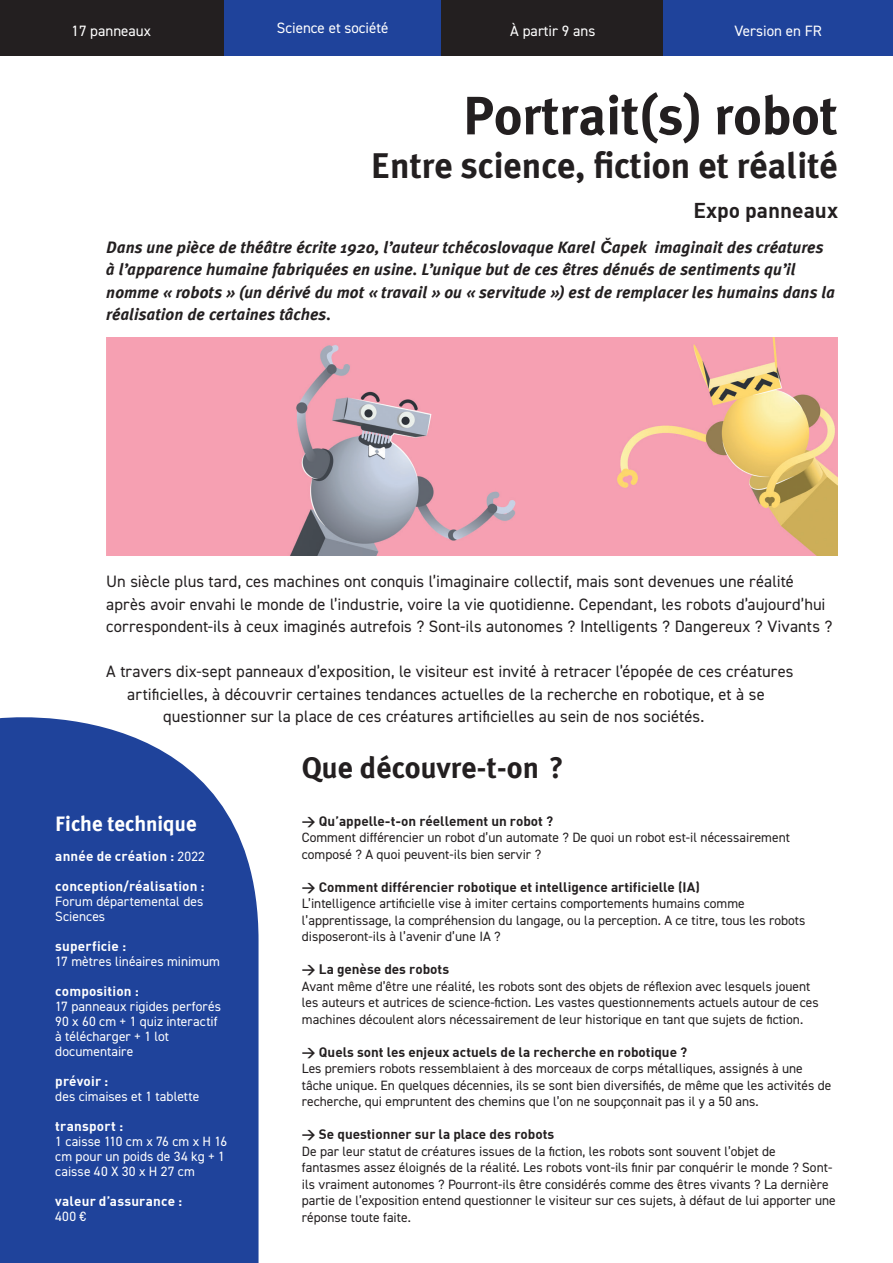
<style>
.page{position:relative;width:893px;height:1263px;background:#fff}
.page>*{position:absolute;margin:0;border:0;box-sizing:border-box;transform-origin:0 0}
.t1{font:700 54px "Meta Plus";color:#231f20}
.t2{font:700 36px "Meta Plus";color:#231f20}
.t3{font:700 30px "Meta Plus";color:#231f20}
.t4{font:700 21px "Meta Plus";color:#fff}
.t5{font:21px "DIN Bold";color:#231f20}
.t6{font:16.5px/22.5px "DIN2014";letter-spacing:.005em;color:#231f20}
.t7{font:italic 700 16.5px/22.5px "Meta Plus";letter-spacing:.005em;color:#231f20}
.t8{font:15px "DIN2014";color:#fff}
.t9{font:13.5px/16.5px "DIN2014";color:#231f20}
.t10{font:13.5px/15px "DIN2014";letter-spacing:.005em;color:#fff}
.t11{font:13.5px "DIN Bold";color:#231f20}
.t12{font:13.5px "DIN Bold";letter-spacing:.015em;color:#fff}
.s1{font-family:"Arial"}
.s2{font-family:"DIN2014"}
</style>
<div class="page">
<div style="left:0;top:717px;width:259px;height:546px;background:#1f439b"></div>
<div style="left:221px;top:0;width:223px;height:55px;background:#1f439b"></div>
<div style="left:442px;top:0;width:223px;height:55px;background:#231f20"></div>
<div style="left:663px;top:0;width:230px;height:55px;background:#1f439b"></div>
<div style="left:0;top:0;width:223px;height:55px;background:#231f20"></div>
<img style="left:106px;top:337px;width:731px;height:219px">
<p class="t8" style="left:72px;top:21px;width:81px">17 panneaux</p>
<p class="t8" style="left:277px;top:19px;width:113px">Science et société</p>
<p class="t8" style="left:510px;top:21px;width:87px">À partir 9 ans</p>
<p class="t8" style="left:734px;top:21px;width:89px">Version en FR</p>
<h1 class="t1" style="left:463px;top:84px;width:376px">Portrait(s) robot</h1>
<h2 class="t2" style="left:371px;top:144px;width:468px">Entre science, fiction et réalité</h2>
<h3 class="t5" style="left:693px;top:197px;width:146px">Expo panneaux</h3>
<p class="t7" style="left:106px;top:236px;width:730px">Dans une pièce de théâtre écrite 1920, l’auteur tchécoslovaque Karel <span class="s1">Č</span>apek imaginait des créatures à l’apparence humaine fabriquées en usine. L’unique but de ces êtres dénués de sentiments qu’il nomme « robots » (un dérivé du mot « travail » ou « servitude ») est de remplacer les humains dans la réalisation de certaines tâches.</p>
<p class="t6" style="left:106px;top:570px;width:728px">Un siècle plus tard, ces machines ont conquis l’imaginaire collectif, mais sont devenues une réalité après avoir envahi le monde de l’industrie, voire la vie quotidienne. Cependant, les robots d’aujourd’hui correspondent-ils à ceux imaginés autrefois ? Sont-ils autonomes ? Intelligents ? Dangereux ? Vivants ?</p>
<p class="t6" style="left:106px;top:660px;width:689px">A travers dix-sept panneaux d’exposition, le visiteur est invité à retracer l’épopée de ces créatures</p>
<p class="t6" style="left:127px;top:682px;width:639px">artificielles, à découvrir certaines tendances actuelles de la recherche en robotique, et à se</p>
<p class="t6" style="left:163px;top:705px;width:543px">questionner sur la place de ces créatures artificielles au sein de nos sociétés.</p>
<h3 class="t4" style="left:55px;top:812px;width:143px">Fiche technique</h3>
<p class="t12" style="left:55px;top:848px;width:151px">année de création : <span class="s2">2022</span></p>
<p class="t12" style="left:55px;top:878px;width:151px">conception/réalisation :</p>
<p class="t10" style="left:55px;top:894px;width:150px">Forum départemental des<br>Sciences</p>
<p class="t12" style="left:55px;top:938px;width:72px">superficie :</p>
<p class="t10" style="left:55px;top:954px;width:166px">17 mètres linéaires minimum</p>
<p class="t12" style="left:55px;top:983px;width:85px">composition :</p>
<p class="t10" style="left:55px;top:999px;width:167px">17 panneaux rigides perforés<br>90 x 60 cm + 1 quiz interactif à télécharger + 1 lot documentaire</p>
<p class="t12" style="left:55px;top:1073px;width:55px">prévoir :</p>
<p class="t10" style="left:55px;top:1089px;width:146px">des cimaises et 1 tablette</p>
<p class="t12" style="left:55px;top:1118px;width:70px">transport :</p>
<p class="t10" style="left:55px;top:1134px;width:174px">1 caisse 110 cm x 76 cm x H 16 cm pour un poids de 34 kg + 1 caisse 40 X 30 x H 27 cm</p>
<p class="t12" style="left:55px;top:1192px;width:129px">valeur d’assurance :</p>
<p class="t10" style="left:55px;top:1209px;width:32px">400 €</p>
<h3 class="t3" style="left:302px;top:750px;width:263px">Que découvre-t-on ?</h3>
<p class="t11" style="left:302px;top:812px;width:253px">&gt; Qu’appelle-t-on réellement un robot ?</p>
<p class="t9" style="left:302px;top:829px;width:490px">Comment différencier un robot d’un automate ? De quoi un robot est-il nécessairement composé ? A quoi peuvent-ils bien servir ?</p>
<p class="t11" style="left:302px;top:878px;width:399px">&gt; Comment différencier robotique et intelligence artificielle (IA)</p>
<p class="t9" style="left:302px;top:895px;width:505px">L’intelligence artificielle vise à imiter certains comportements humains comme l’apprentissage, la compréhension du langage, ou la perception. A ce titre, tous les robots disposeront-ils à l’avenir d’une IA ?</p>
<p class="t11" style="left:302px;top:960px;width:149px">&gt; La genèse des robots</p>
<p class="t9" style="left:302px;top:977px;width:518px">Avant même d’être une réalité, les robots sont des objets de réflexion avec lesquels jouent les auteurs et autrices de science-fiction. Les vastes questionnements actuels autour de ces machines découlent alors nécessairement de leur historique en tant que sujets de fiction.</p>
<p class="t11" style="left:302px;top:1043px;width:387px">&gt; Quels sont les enjeux actuels de la recherche en robotique ?</p>
<p class="t9" style="left:302px;top:1060px;width:531px">Les premiers robots ressemblaient à des morceaux de corps métalliques, assignés à une tâche unique. En quelques décennies, ils se sont bien diversifiés, de même que les activités de recherche, qui empruntent des chemins que l’on ne soupçonnait pas il y a 50 ans.</p>
<p class="t11" style="left:302px;top:1125px;width:254px">&gt; Se questionner sur la place des robots</p>
<p class="t9" style="left:302px;top:1142px;width:535px">De par leur statut de créatures issues de la fiction, les robots sont souvent l’objet de fantasmes assez éloignés de la réalité. Les robots vont-ils finir par conquérir le monde ? Sont&shy;ils vraiment autonomes ? Pourront-ils être considérés comme des êtres vivants ? La dernière partie de l’exposition entend questionner le visiteur sur ces sujets, à défaut de lui apporter une réponse toute faite.</p>
</div>
